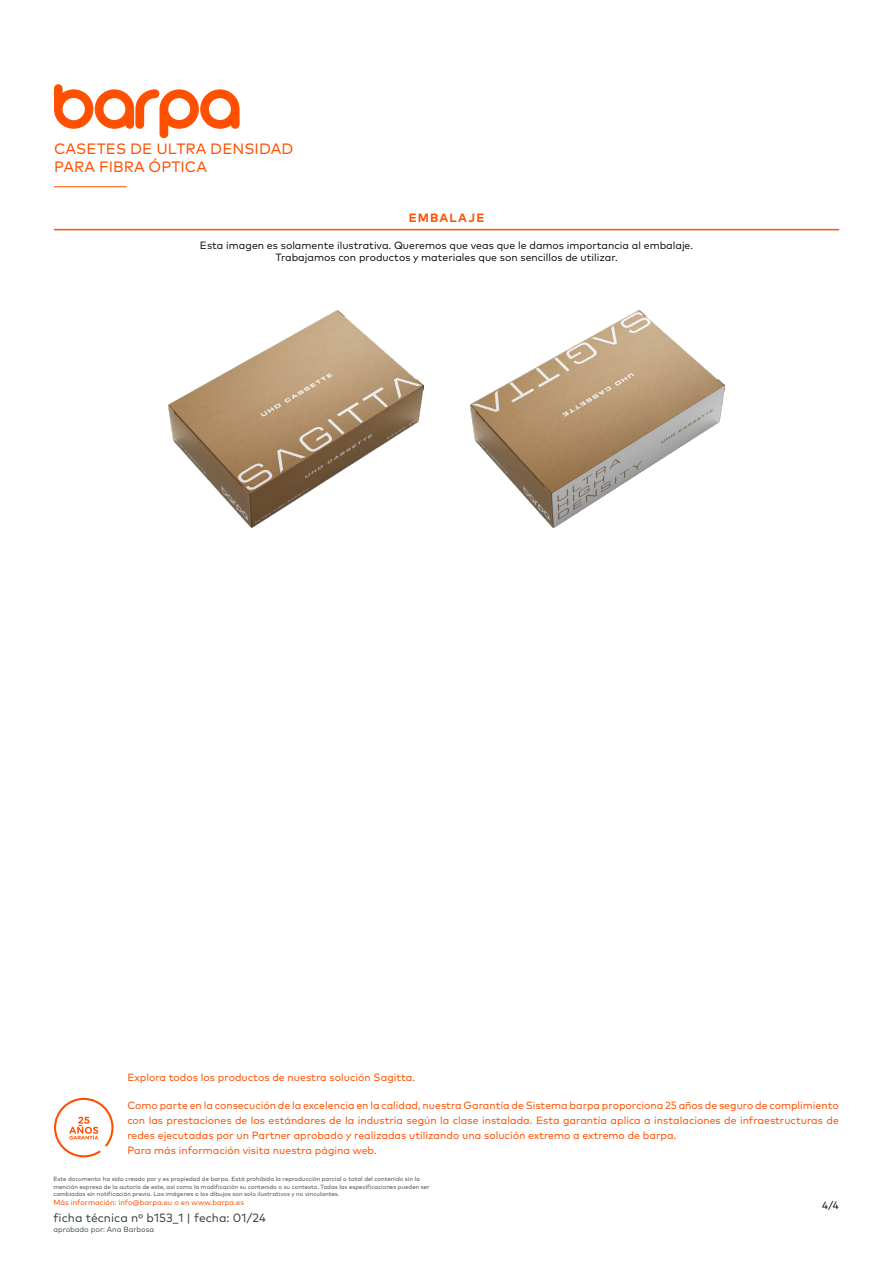
<style>
.page{position:relative;width:893px;height:1263px;background:#fff}
.page>*{position:absolute;margin:0;border:0;box-sizing:border-box;transform-origin:0 0}
.t1{font:15px/18px "Mark Pro";letter-spacing:.005em;color:#fe5000}
.t2{font:12px "Mark Pro";color:#3b4544}
.t3{font:700 12px "Mark Pro";letter-spacing:.1em;color:#fe5000}
.t4{font:10.5px/15px "Mark Pro";color:#fe5000}
.t5{font:10.5px/12.6px "Mark Pro";color:#000;text-align:center}
.t6{font:7.5px "Mark Pro";color:#fe5000}
.t7{font:7.5px "Mark Pro";color:#3b4544}
.t8{font:6px/7.5px "Mark Pro";color:#4a4a49}
</style>
<div class="page">
<svg style="left:54px;top:84px;width:186px;height:54px"></svg>
<hr style="left:54px;top:186px;width:73px;height:1px;background:#fe5000">
<hr style="left:54px;top:229px;width:785px;height:1px;background:#fe5000">
<img style="left:168px;top:310px;width:255px;height:217px">
<img style="left:470px;top:310px;width:255px;height:217px">
<svg style="left:54px;top:1098px;width:60px;height:59px"></svg>
<h1 class="t1" style="left:54px;top:139px;width:241px">CASETES DE ULTRA DENSIDAD<br>PARA FIBRA ÓPTICA</h1>
<p class="t3" style="left:409px;top:208px;width:77px">EMBALAJE</p>
<p class="t5" style="left:200px;top:238px;width:495px">Esta imagen es solamente ilustrativa. Queremos que veas que le damos importancia al embalaje.<br>Trabajamos con productos y materiales que son sencillos de utilizar.</p>
<p class="t4" style="left:127px;top:1069px;width:289px">Explora todos los productos de nuestra solución Sagitta.</p>
<p class="t4" style="left:127px;top:1097px;width:713px">Como parte en la consecución de la excelencia en la calidad, nuestra Garantía de Sistema barpa proporciona 25 años de seguro de complimiento con las prestaciones de los estándares de la industria según la clase instalada. Esta garantía aplica a instalaciones de infraestructuras de redes ejecutadas por un Partner aprobado y realizadas utilizando una solución extremo a extremo de barpa.<br>Para más información visita nuestra página web.</p>
<p class="t8" style="left:53px;top:1175px;width:378px">Este documento ha sido creado por y es propiedad de barpa. Está prohibida la reproducción parcial o total del contenido sin la mención expresa de la autoría de este, así como la modificación su contenido o su contexto. Todas las especificaciones pueden ser cambiadas sin notificación previa. Las imágenes o los dibujos son solo ilustrativos y no vinculantes.</p>
<p class="t6" style="left:53px;top:1197px;width:192px">Más información: info@barpa.eu o en www.barpa.es</p>
<p class="t2" style="left:53px;top:1208px;width:214px">ficha técnica nº b153_1 | fecha: 01/24</p>
<p class="t7" style="left:53px;top:1224px;width:102px">aprobado por: Ana Barbosa</p>
<p class="t5" style="left:822px;top:1198px;width:18px">4/4</p>
</div>
